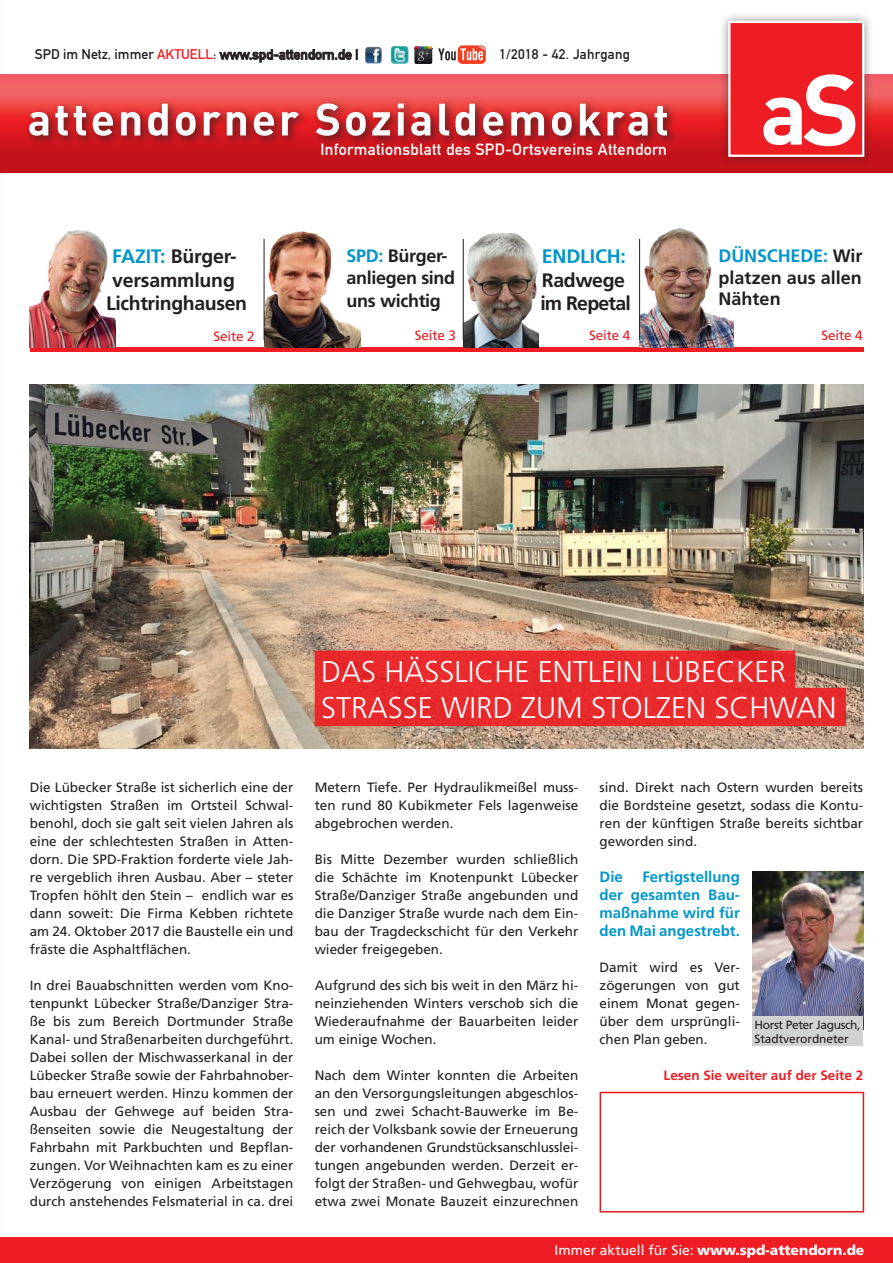
<style>
.page{position:relative;width:893px;height:1263px;background:#fff}
.page>*{position:absolute;margin:0;border:0;box-sizing:border-box;transform-origin:0 0}
.t1{font:300 30px/36px "Frutiger";color:#fff}
.t2{font:700 19.5px/23.4px "Frutiger";letter-spacing:-.02em;color:#231f20;text-align:center}
.t3{font:700 19.5px/23.4px "Frutiger";letter-spacing:-.04em;color:#231f20}
.t4{font:700 19.5px "Frutiger";letter-spacing:-.01em;color:#0096ca}
.t5{font:700 18px/21.6px "Frutiger";letter-spacing:-.01em;color:#231f20;text-align:justify}
.t6{font:16.2px "DIN Mittelschrift LT Alternate";letter-spacing:.02em;color:#fff}
.t7{font:700 15px/18px "Frutiger";color:#0096ca;text-align:justify}
.t8{font:13.8px "DIN Mittelschrift LT Alternate";color:#231f20}
.t9{font:900 13.8px "Frutiger";color:#fff}
.t10{font:13.8px "DIN Mittelschrift LT Alternate";letter-spacing:.02em;color:#231f20}
.t11{font:13.5px/18px "Frutiger";color:#231f20;text-align:justify}
.t12{font:700 13.5px "Frutiger";color:#ee1d23}
.t13{font:13.5px "Frutiger";letter-spacing:-.01em;color:#ee1d23}
.t14{font:12px/14.4px "Frutiger";letter-spacing:-.01em;color:#231f20}
.s1{color:#ee1d23}
.s2{color:#0096ca}
.s3{font-weight:400}
</style>
<div class="page">
<div style="left:600px;top:1092px;width:264px;height:120px;background:#fff;border:2px solid #e21a21"></div>
<div style="left:0;top:1237px;width:893px;height:26px;background:#ee1d23"></div>
<svg style="left:219px;top:49px;width:138px;height:13px"></svg>
<img style="left:365px;top:47px;width:17px;height:16px">
<img style="left:391px;top:46px;width:12px;height:17px">
<div style="left:458px;top:45px;width:28px;height:19px;background:linear-gradient(to right,#ef3e22,#ef3e22);border-radius:5px"></div>
<svg style="left:438px;top:46px;width:47px;height:14px"></svg>
<img style="left:414px;top:61px;width:18px;height:3px">
<svg style="left:414px;top:46px;width:18px;height:15px"></svg>
<svg style="left:374px;top:46px;width:3px;height:8px"></svg>
<div style="left:30px;top:347px;width:833px;height:5px;background:#ee1d23"></div>
<img style="left:30px;top:230px;width:85px;height:117px">
<img style="left:264px;top:231px;width:97px;height:116px">
<img style="left:639px;top:229px;width:95px;height:118px">
<img style="left:463px;top:233px;width:75px;height:114px">
<hr style="left:264px;top:239px;width:1px;height:101px;background:#231f20">
<hr style="left:463px;top:239px;width:1px;height:101px;background:#231f20">
<hr style="left:639px;top:239px;width:1px;height:101px;background:#231f20">
<svg style="left:0;top:74px;width:893px;height:98px;background:#db363d"></svg>
<div style="left:24px;top:99px;width:654px;height:48px;background:#231f20;opacity:.75"></div>
<svg style="left:29px;top:112px;width:19px;height:24px"></svg>
<svg style="left:55px;top:106px;width:13px;height:29px"></svg>
<svg style="left:74px;top:106px;width:12px;height:29px"></svg>
<svg style="left:93px;top:112px;width:20px;height:24px"></svg>
<svg style="left:121px;top:112px;width:19px;height:23px"></svg>
<svg style="left:148px;top:104px;width:20px;height:32px"></svg>
<svg style="left:176px;top:112px;width:20px;height:24px"></svg>
<svg style="left:204px;top:112px;width:17px;height:23px"></svg>
<svg style="left:227px;top:112px;width:19px;height:23px"></svg>
<svg style="left:254px;top:112px;width:20px;height:24px"></svg>
<svg style="left:282px;top:112px;width:17px;height:23px"></svg>
<svg style="left:316px;top:103px;width:23px;height:33px"></svg>
<svg style="left:346px;top:112px;width:20px;height:24px"></svg>
<svg style="left:372px;top:112px;width:18px;height:23px"></svg>
<svg style="left:398px;top:104px;width:6px;height:31px"></svg>
<svg style="left:411px;top:112px;width:19px;height:24px"></svg>
<svg style="left:439px;top:104px;width:10px;height:31px"></svg>
<svg style="left:455px;top:104px;width:20px;height:32px"></svg>
<svg style="left:483px;top:112px;width:20px;height:24px"></svg>
<svg style="left:511px;top:112px;width:33px;height:23px"></svg>
<svg style="left:552px;top:112px;width:20px;height:24px"></svg>
<svg style="left:580px;top:104px;width:21px;height:31px"></svg>
<svg style="left:607px;top:112px;width:41px;height:24px"></svg>
<svg style="left:655px;top:106px;width:12px;height:29px"></svg>
<div style="left:719px;top:11px;width:155px;height:155px;background:#231f20;opacity:.5"></div>
<div style="left:728px;top:21px;width:136px;height:136px;background:#ee1d23;border:2px solid #fff"></div>
<svg style="left:763px;top:74px;width:92px;height:72px"></svg>
<img style="left:753px;top:871px;width:110px;height:145px">
<div style="left:752px;top:1016px;width:111px;height:30px;background:#d1d2d4"></div>
<img style="left:30px;top:385px;width:833px;height:363px">
<svg style="left:315px;top:651px;width:531px;height:75px;background:#e52e30"></svg>
<img style="left:30px;top:385px;width:308px;height:234px">
<p class="t8" style="left:35px;top:46px;width:325px">SPD im Netz, immer <span class="s1">AKTUELL</span>: www.spd-attendorn.de |</p>
<p class="t10" style="left:499px;top:46px;width:132px">1/2018 - 42. Jahrgang</p>
<h2 class="t2" style="left:106px;top:245px;width:142px"><span class="s2">FAZIT:</span> Bürger&shy;versammlung<br>Lichtringhausen</h2>
<p class="t13" style="left:214px;top:329px;width:43px">Seite 2</p>
<p class="t6" style="left:320px;top:140px;width:348px">Informationsblatt des SPD-Ortsvereins Attendorn</p>
<h3 class="t5" style="left:347px;top:245px;width:110px"><span class="s2">SPD:</span> Bürger&shy;anliegen sind</h3>
<h3 class="t5" style="left:347px;top:290px;width:96px">uns wichtig</h3>
<p class="t13" style="left:415px;top:328px;width:43px">Seite 3</p>
<h2 class="t4" style="left:542px;top:245px;width:86px">ENDLICH:</h2>
<h2 class="t3" style="left:540px;top:268px;width:92px">Radwege im Repetal</h2>
<p class="t13" style="left:589px;top:328px;width:43px">Seite 4</p>
<h3 class="t5" style="left:719px;top:245px;width:145px"><span class="s2">DÜNSCHEDE:</span> Wir platzen aus allen Nähten</h3>
<p class="t13" style="left:821px;top:327px;width:43px">Seite 4</p>
<h1 class="t1" style="left:321px;top:653px;width:517px">DAS HÄSSLICHE ENTLEIN LÜBECKER<br>STRASSE WIRD ZUM STOLZEN SCHWAN</h1>
<p class="t11" style="left:30px;top:778px;width:265px">Die Lübecker Straße ist sicherlich eine der wichtigsten Straßen im Ortsteil Schwal&shy;benohl, doch sie galt seit vielen Jahren als eine der schlechtesten Straßen in Atten&shy;dorn. Die SPD-Fraktion forderte viele Jah&shy;re vergeblich ihren Ausbau. Aber – steter Tropfen höhlt den Stein – endlich war es dann soweit: Die Firma Kebben richtete am 24. Oktober 2017 die Baustelle ein und fräste die Asphaltflächen.</p>
<p class="t11" style="left:30px;top:976px;width:265px">In drei Bauabschnitten werden vom Kno&shy;tenpunkt Lübecker Straße/Danziger Stra&shy;ße bis zum Bereich Dortmunder Straße Kanal- und Straßenarbeiten durchgeführt.<br>Dabei sollen der Mischwasserkanal in der Lübecker Straße sowie der Fahrbahnober&shy;bau erneuert werden. Hinzu kommen der Ausbau der Gehwege auf beiden Stra&shy;ßenseiten sowie die Neugestaltung der Fahrbahn mit Parkbuchten und Bepflan&shy;zungen. Vor Weihnachten kam es zu einer Verzögerung von einigen Arbeitstagen durch anstehendes Felsmaterial in ca. drei</p>
<p class="t11" style="left:315px;top:778px;width:265px">Metern Tiefe. Per Hydraulikmeißel muss&shy;ten rund 80 Kubikmeter Fels lagenweise abgebrochen werden.</p>
<p class="t11" style="left:315px;top:850px;width:265px">Bis Mitte Dezember wurden schließlich die Schächte im Knotenpunkt Lübecker Straße/Danziger Straße angebunden und die Danziger Straße wurde nach dem Ein&shy;bau der Tragdeckschicht für den Verkehr wieder freigegeben.</p>
<p class="t11" style="left:315px;top:976px;width:265px">Aufgrund des sich bis weit in den März hi&shy;neinziehenden Winters verschob sich die Wiederaufnahme der Bauarbeiten leider um einige Wochen.</p>
<p class="t11" style="left:315px;top:1066px;width:265px">Nach dem Winter konnten die Arbeiten an den Versorgungsleitungen abgeschlos&shy;sen und zwei Schacht-Bauwerke im Be&shy;reich der Volksbank sowie der Erneuerung der vorhandenen Grundstücksanschlusslei&shy;tungen angebunden werden. Derzeit er&shy;folgt der Straßen- und Gehwegbau, wofür etwa zwei Monate Bauzeit einzurechnen</p>
<p class="t11" style="left:600px;top:778px;width:265px">sind. Direkt nach Ostern wurden bereits die Bordsteine gesetzt, sodass die Kontu&shy;ren der künftigen Straße bereits sichtbar geworden sind.</p>
<p class="t7" style="left:600px;top:868px;width:25px">Die</p>
<p class="t7" style="left:600px;top:868px;width:142px;text-indent:43px">Fertigstellung der gesamten Bau&shy;maßnahme wird für den Mai angestrebt.</p>
<p class="t11" style="left:600px;top:958px;width:142px">Damit wird es Ver&shy;zögerungen von gut einem Monat gegen&shy;über dem ursprüngli&shy;chen Plan geben.</p>
<p class="t14" style="left:754px;top:1017px;width:107px">Horst Peter Jagusch,<br>Stadtverordneter</p>
<p class="t12" style="left:664px;top:1067px;width:201px">Lesen Sie weiter auf der Seite 2</p>
<p class="t9" style="left:554px;top:1242px;width:311px"><span class="s3">Immer aktuell für Sie:</span> www.spd-attendorn.de</p>
</div>
